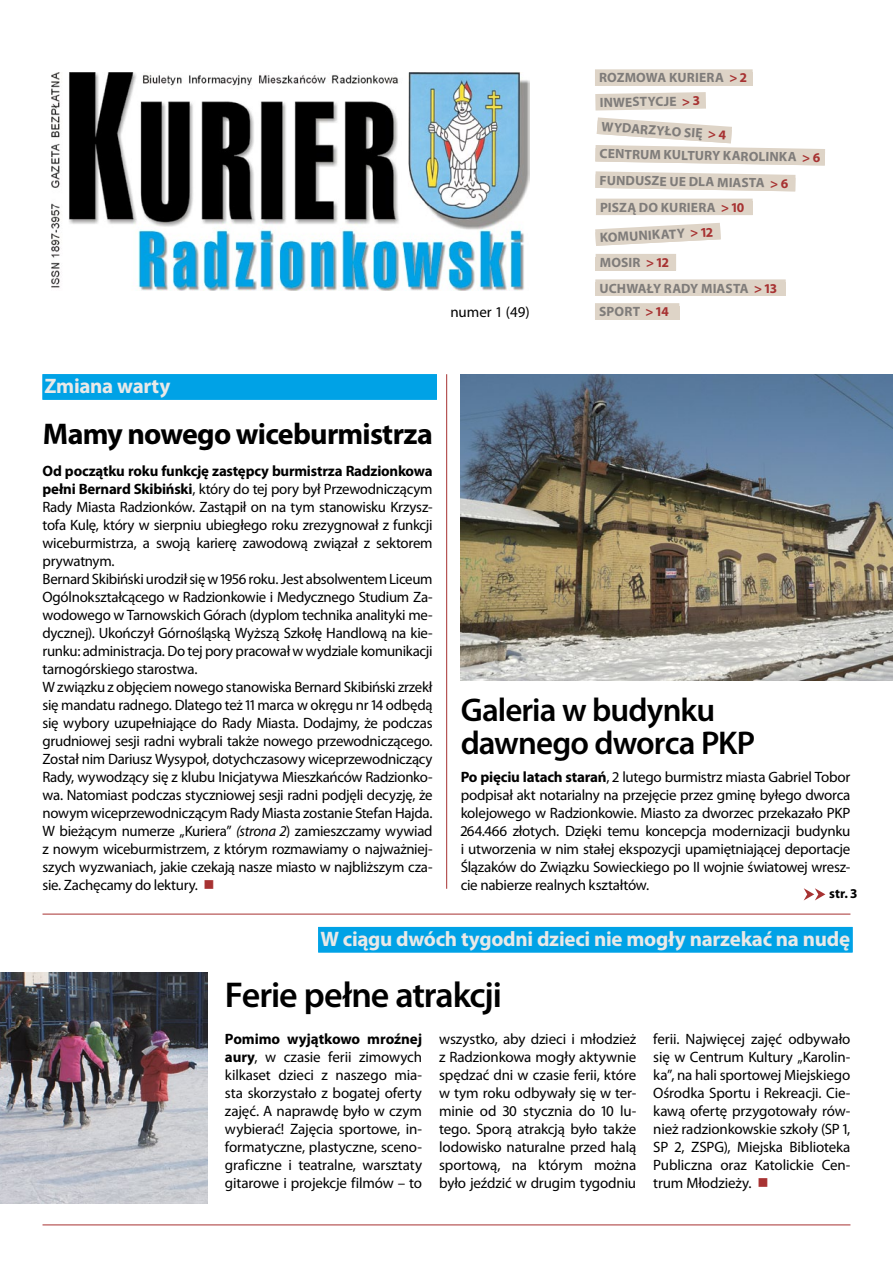
<style>
.page{position:relative;width:893px;height:1263px;background:#fff}
.page>*{position:absolute;margin:0;border:0;box-sizing:border-box;transform-origin:0 0}
.t1{font:600 36px "Myriad Pro";letter-spacing:-.03em;color:#000}
.t2{font:600 33px/33px "Myriad Pro";letter-spacing:-.03em;color:#000}
.t3{font:700 30px "Myriad Pro";letter-spacing:-.025em;color:#000}
.t4{font:700 21px "Myriad Pro";letter-spacing:-.015em;color:#e9e9e8}
.t5{font:15px/18px "Myriad Pro";letter-spacing:-.02em;color:#000;text-align:justify}
.t6{font:700 13.5px "Myriad Pro";letter-spacing:.01em;color:#7f7c7a}
.t7{font:700 13.5px "Myriad Pro";color:#000}
.s1{color:#a73232}
.s2{font-weight:700}
.s3{font-style:italic}
</style>
<div class="page">
<img style="left:51px;top:72px;width:479px;height:219px">
<div style="left:596px;top:254px;width:80px;height:16px;background:#ded4c7"></div>
<div style="left:595px;top:69px;width:158px;height:17px;background:#ded4c7"></div>
<div style="left:596px;top:199px;width:157px;height:16px;background:#ded4c7"></div>
<div style="left:595px;top:303px;width:84px;height:17px;background:#ded4c7"></div>
<div style="left:595px;top:279px;width:191px;height:17px;background:#ded4c7"></div>
<svg style="left:595px;top:223px;width:126px;height:32px"></svg>
<svg style="left:595px;top:92px;width:230px;height:108px"></svg>
<div style="left:43px;top:374px;width:394px;height:26px;background:#00a2e6"></div>
<hr style="left:446px;top:374px;width:1px;height:515px;background:#a73232">
<img style="left:461px;top:374px;width:432px;height:306px">
<svg style="left:804px;top:888px;width:21px;height:12px"></svg>
<hr style="left:43px;top:914px;width:807px;height:1px;background:#a73232">
<hr style="left:43px;top:1224px;width:807px;height:1px;background:#a73232">
<img style="left:0;top:972px;width:208px;height:231px">
<div style="left:318px;top:927px;width:535px;height:25px;background:#00a2e6"></div>
<p class="t6" style="left:599px;top:69px;width:149px">ROZMOWA KURIERA <span class="s1">&gt; 2</span></p>
<p class="t6" style="left:599px;top:94px;width:102px;rotate:-1deg">INWESTYCJE <span class="s1">&gt; 3</span></p>
<p class="t6" style="left:602px;top:117px;width:126px;rotate:4deg">WYDARZYŁO SIĘ <span class="s1">&gt; 4</span></p>
<p class="t6" style="left:600px;top:145px;width:222px;rotate:1deg">CENTRUM KULTURY KAROLINKA <span class="s1">&gt; 6</span></p>
<p class="t6" style="left:600px;top:171px;width:190px;rotate:1deg">FUNDUSZE UE DLA MIASTA <span class="s1">&gt; 6</span></p>
<p class="t6" style="left:600px;top:198px;width:146px">PISZĄ DO KURIERA <span class="s1">&gt; 10</span></p>
<p class="t6" style="left:599px;top:229px;width:115px;rotate:-3deg">KOMUNIKATY <span class="s1">&gt; 12</span></p>
<p class="t6" style="left:600px;top:254px;width:70px">MOSiR <span class="s1">&gt; 12</span></p>
<p class="t5" style="left:450px;top:303px;width:81px">numer 1 (49)</p>
<p class="t6" style="left:600px;top:279px;width:179px">UCHWAŁY RADY MIASTA <span class="s1">&gt; 13</span></p>
<p class="t6" style="left:599px;top:303px;width:71px">SPORT <span class="s1">&gt; 14</span></p>
<h3 class="t4" style="left:45px;top:373px;width:127px">Zmiana warty</h3>
<h3 class="t3" style="left:43px;top:414px;width:392px">Mamy nowego wiceburmistrza</h3>
<p class="t5" style="left:43px;top:462px;width:392px;text-align:left"><span class="s2">Od początku roku funkcję zastępcy burmistrza Radzionkowa pełni Bernard Skibiński</span>, który do tej pory był Przewodniczącym Rady Miasta Radzionków. Zastąpił on na tym stanowisku Krzysz&shy;tofa Kulę, który w sierpniu ubiegłego roku zrezygnował z funkcji wiceburmistrza, a swoją karierę zawodową związał z sektorem prywatnym.<br>Bernard Skibiński urodził się w 1956 roku. Jest absolwentem Liceum Ogólnokształcącego w Radzionkowie i Medycznego Studium Za&shy;wodowego w Tarnowskich Górach (dyplom technika analityki me&shy;dycznej). Ukończył Górnośląską Wyższą Szkołę Handlową na kie&shy;runku: administracja. Do tej pory pracował w wydziale komunikacji tarnogórskiego starostwa.<br>W związku z objęciem nowego stanowiska Bernard Skibiński zrzekł się mandatu radnego. Dlatego też 11 marca w okręgu nr 14 odbędą się wybory uzupełniające do Rady Miasta. Dodajmy, że podczas grudniowej sesji radni wybrali także nowego przewodniczącego.<br>Został nim Dariusz Wysypoł, dotychczasowy wiceprzewodniczący Rady, wywodzący się z klubu Inicjatywa Mieszkańców Radzionko&shy;wa. Natomiast podczas styczniowej sesji radni podjęli decyzję, że nowym wiceprzewodniczącym Rady Miasta zostanie Stefan Hajda.<br>W bieżącym numerze „Kuriera” <span class="s3">(strona 2</span>) zamieszczamy wywiad z nowym wiceburmistrzem, z którym rozmawiamy o najważniej&shy;szych wyzwaniach, jakie czekają nasze miasto w najbliższym cza&shy;sie. Zachęcamy do lektury. <span class="s1">■</span></p>
<h2 class="t2" style="left:461px;top:693px;width:296px">Galeria w budynku dawnego dworca PKP</h2>
<p class="t5" style="left:461px;top:768px;width:391px"><span class="s2">Po pięciu latach starań</span>, 2 lutego burmistrz miasta Gabriel Tobor podpisał akt notarialny na przejęcie przez gminę byłego dworca kolejowego w Radzionkowie. Miasto za dworzec przekazało PKP 264.466 złotych. Dzięki temu koncepcja modernizacji budynku i utworzenia w nim stałej ekspozycji upamiętniającej deportacje Ślązaków do Związku Sowieckiego po II wojnie światowej wresz&shy;cie nabierze realnych kształtów.</p>
<p class="t7" style="left:829px;top:885px;width:29px">str. 3</p>
<h3 class="t4" style="left:320px;top:925px;width:531px">W ciągu dwóch tygodni dzieci nie mogły narzekać na nudę</h3>
<h1 class="t1" style="left:225px;top:972px;width:279px">Ferie pełne atrakcji</h1>
<p class="t5" style="left:225px;top:1029px;width:199px"><span class="s2">Pomimo wyjątkowo mroźnej aury</span>, w czasie ferii zimowych kilkaset dzieci z naszego mia&shy;sta skorzystało z bogatej oferty zajęć. A naprawdę było w czym wybierać! Zajęcia sportowe, in&shy;formatyczne, plastyczne, sceno&shy;graficzne i teatralne, warsztaty gitarowe i projekcje filmów – to</p>
<p class="t5" style="left:439px;top:1029px;width:199px">wszystko, aby dzieci i młodzież z Radzionkowa mogły aktywnie spędzać dni w czasie ferii, które w tym roku odbywały się w ter&shy;minie od 30 stycznia do 10 lu&shy;tego. Sporą atrakcją było także lodowisko naturalne przed halą sportową, na którym można było jeździć w drugim tygodniu</p>
<p class="t5" style="left:653px;top:1029px;width:199px">ferii. Najwięcej zajęć odbywało się w Centrum Kultury „Karolin&shy;ka”, na hali sportowej Miejskiego Ośrodka Sportu i Rekreacji. Cie&shy;kawą ofertę przygotowały rów&shy;nież radzionkowskie szkoły (SP 1, SP 2, ZSPG), Miejska Biblioteka Publiczna oraz Katolickie Cen&shy;trum Młodzieży. <span class="s1">■</span></p>
</div>
